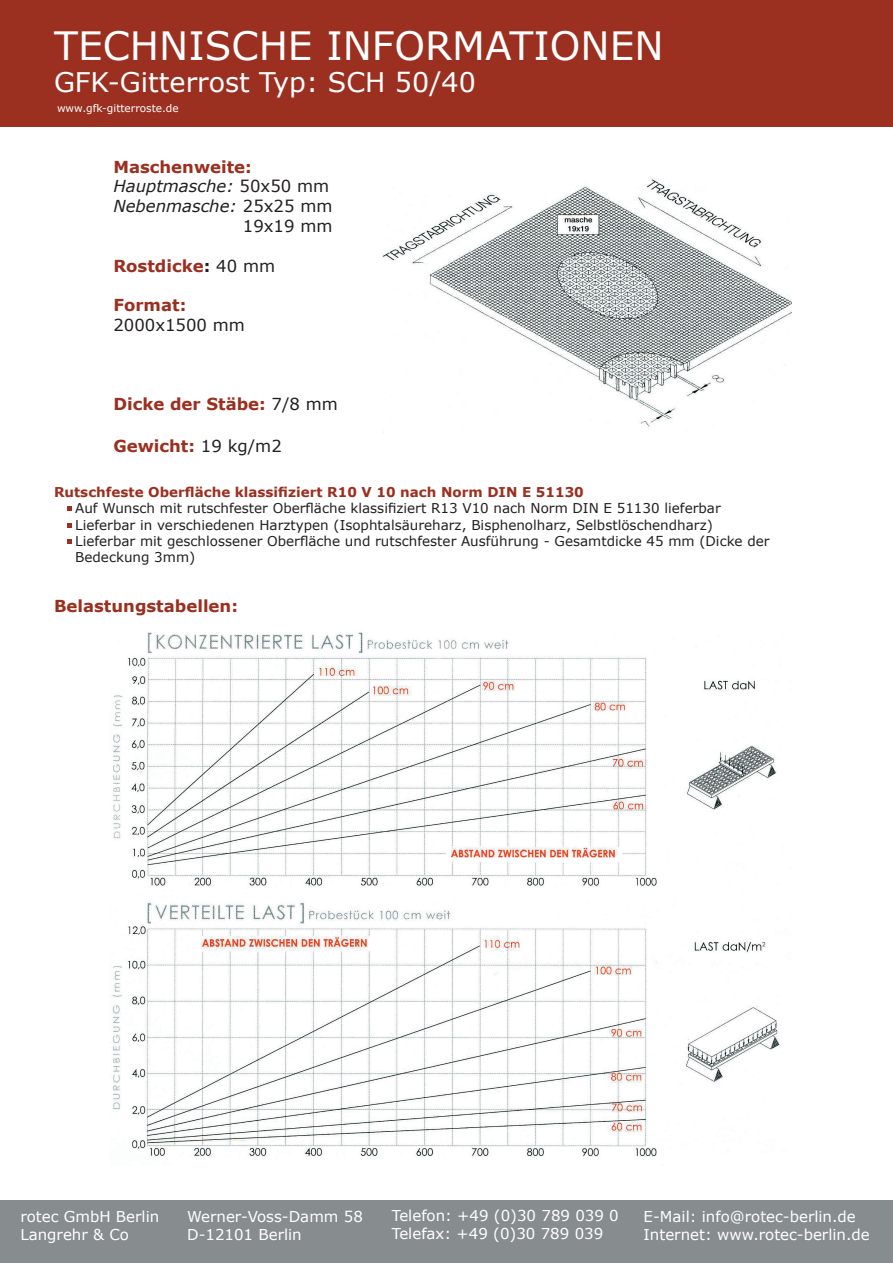
<style>
.page{position:relative;width:893px;height:1263px;background:#fff}
.page>*{position:absolute;margin:0;border:0;box-sizing:border-box;transform-origin:0 0}
.t1{font:39px "Verdana";color:#fff}
.t2{font:27px "Verdana";color:#fff}
.t3{font:700 16.5px "Verdana";color:#9b2f20}
.t4{font:italic 16.5px "Verdana";color:#231f20}
.t5{font:16.5px/19.8px "Verdana";color:#231f20}
.t6{font:15px/18px "Verdana";color:#fff}
.t7{font:13.5px/16.2px "Verdana";color:#231f20}
.t8{font:10.5px "Verdana";color:#fff}
.s1{font-style:normal}
.s2{color:#231f20}
.s3{font-weight:400;color:#231f20}
.s4{font-weight:700;color:#9b2f20}
</style>
<div class="page">
<img style="left:112px;top:632px;width:668px;height:525px">
<div style="left:0;top:0;width:893px;height:127px;background:#9b2f20"></div>
<div style="left:0;top:1200px;width:893px;height:63px;background:#878c8f"></div>
<img style="left:383px;top:178px;width:408px;height:249px">
<svg style="left:67px;top:507px;width:4px;height:4px"></svg>
<svg style="left:67px;top:523px;width:4px;height:4px"></svg>
<svg style="left:68px;top:539px;width:4px;height:4px"></svg>
<p class="t1" style="left:54px;top:21px;width:611px">TECHNISCHE INFORMATIONEN</p>
<p class="t2" style="left:54px;top:65px;width:423px">GFK-Gitterrost Typ: SCH 50/40</p>
<p class="t8" style="left:57px;top:102px;width:123px">www.gfk-gitterroste.de</p>
<p class="t3" style="left:113px;top:156px;width:140px">Maschenweite:</p>
<p class="t4" style="left:113px;top:176px;width:217px">Hauptmasche: <span class="s1">50x50 mm</span></p>
<p class="t4" style="left:113px;top:196px;width:221px">Nebenmasche: <span class="s1">25x25 mm</span></p>
<p class="t5" style="left:243px;top:216px;width:91px">19x19 mm</p>
<p class="t3" style="left:113px;top:255px;width:163px">Rostdicke<span class="s2">:</span> <span class="s3">40 mm</span></p>
<p class="t5" style="left:113px;top:295px;width:133px"><span class="s4">Format:<br></span>2000x1500 mm</p>
<p class="t3" style="left:113px;top:394px;width:226px">Dicke der Stäbe: <span class="s3">7/8 mm</span></p>
<p class="t3" style="left:113px;top:435px;width:170px">Gewicht: <span class="s3">19 kg/m2</span></p>
<p class="t7" style="left:75px;top:484px;width:696px;text-indent:-21px"><span class="s4">Rutschfeste Oberfläche klassifiziert R10 V 10 nach Norm DIN E 51130<br></span>Auf Wunsch mit rutschfester Oberfläche klassifiziert R13 V10 nach Norm DIN E 51130 lieferbar Lieferbar in verschiedenen Harztypen (Isophtalsäureharz, Bisphenolharz, Selbstlöschendharz)<br>Lieferbar mit geschlossener Oberfläche und rutschfester Ausführung - Gesamtdicke 45 mm (Dicke der Bedeckung 3mm)</p>
<p class="t3" style="left:54px;top:596px;width:185px">Belastungstabellen:</p>
<p class="t6" style="left:20px;top:1207px;width:140px">rotec GmbH Berlin<br>Langrehr &amp; Co</p>
<p class="t6" style="left:187px;top:1207px;width:177px">Werner-Voss-Damm 58<br>D-12101 Berlin</p>
<p class="t6" style="left:392px;top:1207px;width:229px">Telefon: +49 (0)30 789 039 0<br>Telefax: +49 (0)30 789 039</p>
<p class="t6" style="left:644px;top:1207px;width:228px">E-Mail: info@rotec-berlin.de<br>Internet: www.rotec-berlin.de</p>
</div>
